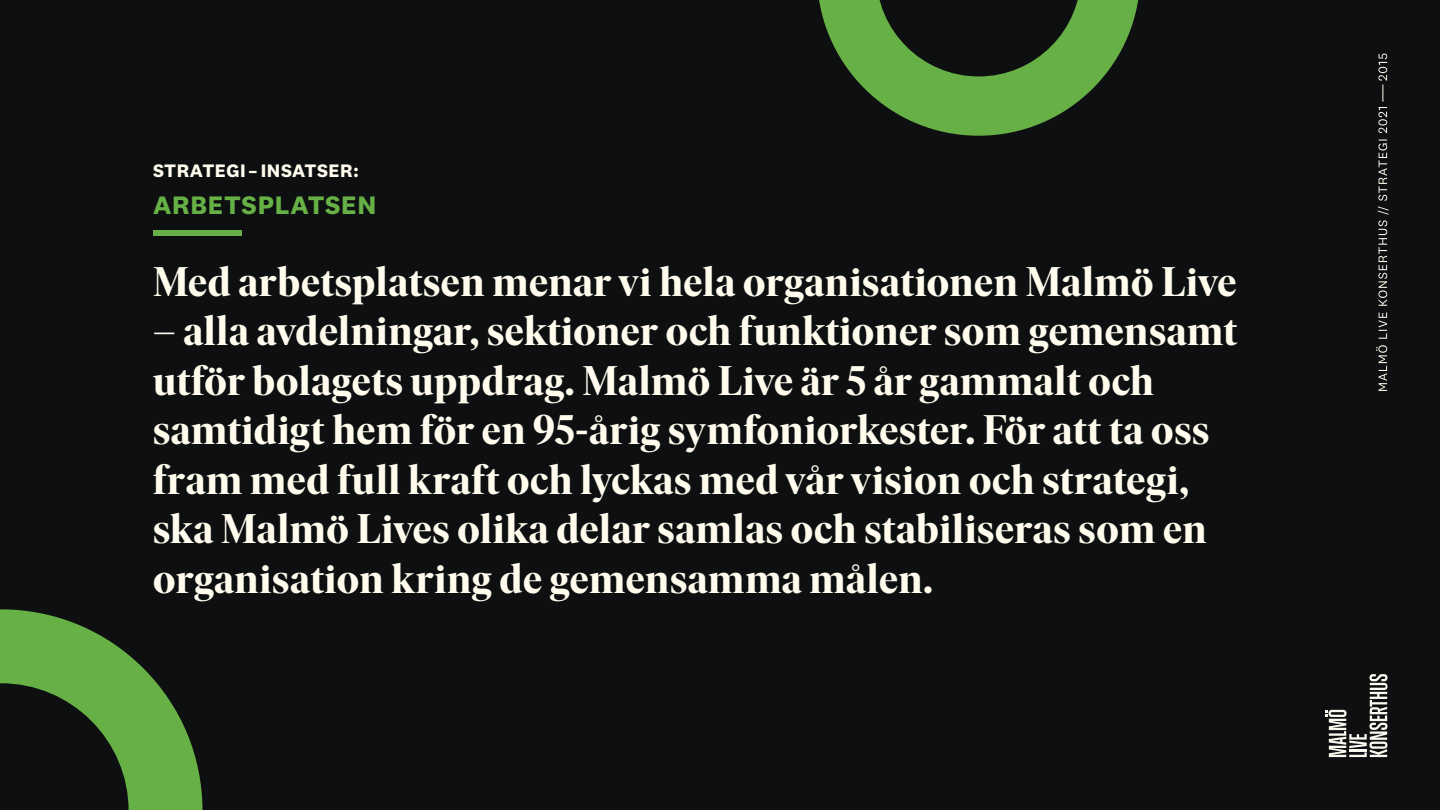
<style>
.page{position:relative;width:1440px;height:810px;background:#0d0f10}
.page>*{position:absolute;margin:0;border:0;box-sizing:border-box;transform-origin:0 0}
.t1{font:700 41.25px/49.5px "Ivar Display";letter-spacing:.015em;color:#fffcee}
.t2{font:700 26.25px "National 2";letter-spacing:.03em;color:#66b045}
.t3{font:700 18.75px "National 2";letter-spacing:.03em;color:#fffcee}
</style>
<div class="page">
<svg style="left:1326px;top:674px;width:62px;height:83px"></svg>
<svg style="left:1376px;top:54px;width:13px;height:337px"></svg>
<svg style="left:0;top:609px;width:203px;height:201px"></svg>
<svg style="left:819px;top:0;width:320px;height:136px"></svg>
<div style="left:153px;top:230px;width:89px;height:6px;background:#66b045"></div>
<p class="t3" style="left:153px;top:159px;width:207px">STRATEGI – INSATSER:</p>
<p class="t2" style="left:153px;top:189px;width:225px">ARBETSPLATSEN</p>
<p class="t1" style="left:153px;top:257px;width:1085px">Med arbetsplatsen menar vi hela organisationen Malmö Live</p>
<p class="t1" style="left:153px;top:307px;width:1085px">– alla avdelningar, sektioner och funktioner som gemensamt utför bolagets uppdrag. Malmö Live är 5 år gammalt och samtidigt hem för en 95-årig symfoniorkester. För att ta oss fram med full kraft och lyckas med vår vision och strategi, ska Malmö Lives olika delar samlas och stabiliseras som en organisation kring de gemensamma målen.</p>
</div>
